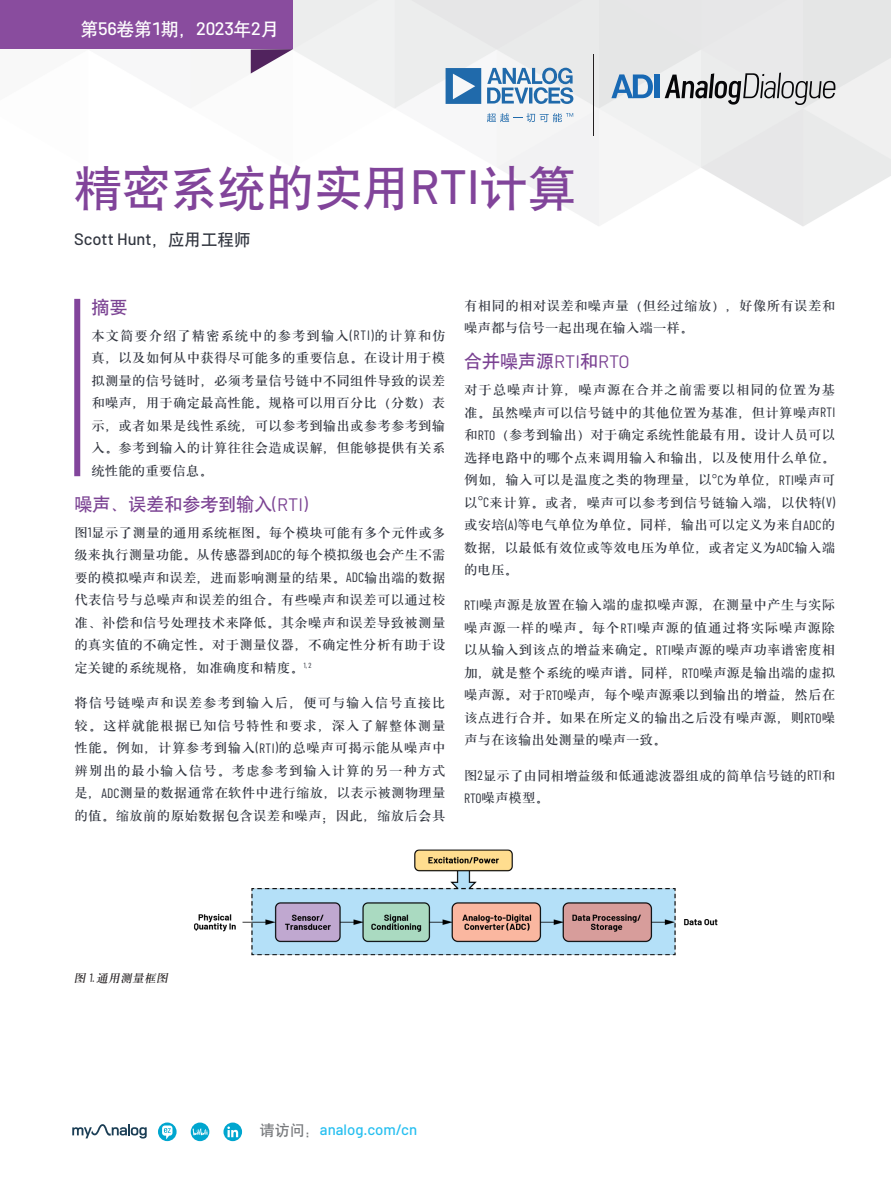
<style>
.page{position:relative;width:891px;height:1188px;background:#fff}
.page>*{position:absolute;margin:0;border:0;box-sizing:border-box;transform-origin:0 0}
.Headline{font:48px "HY Zhong Hei S";color:#81449a}
.Headline-2{font:18px "HY Zhong Hei S";color:#7b4393}
.First_Page_Edition{font:500 18px "Barlow";letter-spacing:-.02em;color:#fff}
.Headline-3{font:500 16.5px "Barlow";color:#323640}
.t1{font:500 15px "Barlow";color:#26bff0}
.Headline-4{font:13.5px/22.5px "HY Zhong Song S";letter-spacing:.005em;color:#323640;text-align:justify}
.t2{font:italic 12px "HY Zhong Song S";color:#231f20}
.s1{font-family:"HY Zhong Hei S";font-weight:400}
.s2{font-family:"Barlow";font-weight:500}
.s3{font-family:"Barlow Condensed"}
.s4{font-family:"Barlow"}
.s5{font-family:"HY Zhong Hei S";font-weight:400;color:#76787b}
</style>
<div class="page">
<img style="left:250px;top:0;width:641px;height:226px">
<svg style="left:72px;top:1124px;width:75px;height:14px"></svg>
<svg style="left:611px;top:74px;width:42px;height:24px"></svg>
<div style="left:654px;top:74px;width:5px;height:24px;background:#1869b4"></div>
<svg style="left:665px;top:73px;width:170px;height:32px"></svg>
<hr style="left:593px;top:54px;width:1px;height:82px;background:#231f20">
<svg style="left:446px;top:68px;width:128px;height:36px"></svg>
<svg style="left:487px;top:113px;width:86px;height:9px"></svg>
<svg style="left:158px;top:1123px;width:19px;height:18px"></svg>
<svg style="left:223px;top:1123px;width:19px;height:18px"></svg>
<svg style="left:191px;top:1123px;width:18px;height:18px"></svg>
<div style="left:74px;top:299px;width:6px;height:177px;background:#82459c"></div>
<img style="left:194px;top:849px;width:524px;height:107px">
<svg style="left:251px;top:49px;width:42px;height:25px"></svg>
<div style="left:0;top:0;width:293px;height:49px;background:#894c9e"></div>
<p class="First_Page_Edition" style="left:81px;top:15px;width:199px"><span class="s1">第</span>56<span class="s1">卷第</span>1<span class="s1">期，</span>2023<span class="s1">年</span>2<span class="s1">月</span></p>
<p class="Headline" style="left:74px;top:162px;width:503px">精密系统的实用<span class="s2">RTI</span>计算</p>
<p class="Headline-3" style="left:74px;top:228px;width:178px">Scott Hunt<span class="s1">，应用工程师</span></p>
<p class="Headline-2" style="left:91px;top:297px;width:37px">摘要</p>
<p class="Headline-4" style="left:91px;top:325px;width:356px">本文简要介绍了精密系统中的参考到输入<span class="s3">(RTI)</span>的计算和仿真，以及如何从中获得尽可能多的重要信息。在设计用于模拟测量的信号链时，必须考量信号链中不同组件导致的误差和噪声，用于确定最高性能。规格可以用百分比（分数）表示，或者如果是线性系统，可以参考到输出或参考参考到输入。参考到输入的计算往往会造成误解，但能够提供有关系统性能的重要信息。</p>
<p class="Headline-2" style="left:74px;top:494px;width:235px">噪声、误差和参考到输入<span class="s4">(RTI)</span></p>
<p class="Headline-4" style="left:74px;top:522px;width:373px">图<span class="s3">1</span>显示了测量的通用系统框图。每个模块可能有多个元件或多级来执行测量功能。从传感器到<span class="s3">ADC</span>的每个模拟级也会产生不需要的模拟噪声和误差，进而影响测量的结果。<span class="s3">ADC</span>输出端的数据代表信号与总噪声和误差的组合。有些噪声和误差可以通过校准、补偿和信号处理技术来降低。其余噪声和误差导致被测量的真实值的不确定性。对于测量仪器，不确定性分析有助于设定关键的系统规格，如准确度和精度。<sup>1,</sup> <sup>2</sup></p>
<p class="Headline-4" style="left:74px;top:693px;width:373px">将信号链噪声和误差参考到输入后，便可与输入信号直接比较。这样就能根据已知信号特性和要求，深入了解整体测量性能。例如，计算参考到输入<span class="s3">(RTI)</span>的总噪声可揭示能从噪声中辨别出的最小输入信号。考虑参考到输入计算的另一种方式是，<span class="s3">ADC</span>测量的数据通常在软件中进行缩放，以表示被测物理量的值。缩放前的原始数据包含误差和噪声；因此，缩放后会具</p>
<p class="Headline-4" style="left:464px;top:295px;width:373px">有相同的相对误差和噪声量（但经过缩放），好像所有误差和噪声都与信号一起出现在输入端一样。</p>
<p class="Headline-2" style="left:464px;top:351px;width:167px">合并噪声源<span class="s4">RTI</span>和<span class="s4">RTO</span></p>
<p class="Headline-4" style="left:464px;top:380px;width:373px">对于总噪声计算，噪声源在合并之前需要以相同的位置为基准。虽然噪声可以信号链中的其他位置为基准，但计算噪声<span class="s3">RTI</span>和<span class="s3">RTO</span>（参考到输出）对于确定系统性能最有用。设计人员可以选择电路中的哪个点来调用输入和输出，以及使用什么单位。例如，输入可以是温度之类的物理量，以<span class="s3">°C</span>为单位，<span class="s3">RTI</span>噪声可以<span class="s3">°C</span>来计算。或者，噪声可以参考到信号链输入端，以伏特<span class="s3">(V)</span>或安培<span class="s3">(A)</span>等电气单位为单位。同样，输出可以定义为来自<span class="s3">ADC</span>的数据，以最低有效位或等效电压为单位，或者定义为<span class="s3">ADC</span>输入端的电压。</p>
<p class="Headline-4" style="left:464px;top:595px;width:373px"><span class="s3">RTI</span>噪声源是放置在输入端的虚拟噪声源，在测量中产生与实际噪声源一样的噪声。每个<span class="s3">RTI</span>噪声源的值通过将实际噪声源除以从输入到该点的增益来确定。<span class="s3">RTI</span>噪声源的噪声功率谱密度相加，就是整个系统的噪声谱。同样，<span class="s3">RTO</span>噪声源是输出端的虚拟噪声源。对于<span class="s3">RTO</span>噪声，每个噪声源乘以到输出的增益，然后在该点进行合并。如果在所定义的输出之后没有噪声源，则<span class="s3">RTO</span>噪声与在该输出处测量的噪声一致。</p>
<p class="Headline-4" style="left:464px;top:765px;width:373px">图<span class="s3">2</span>显示了由同相增益级和低通滤波器组成的简单信号链的<span class="s3">RTI</span>和<br><span class="s3">RTO</span>噪声模型。</p>
<p class="t2" style="left:74px;top:972px;width:99px">图 <span class="s3">1.</span> 通用测量框图</p>
<p class="t1" style="left:260px;top:1119px;width:159px"><span class="s5">请访问：</span>analog.com/cn</p>
</div>
